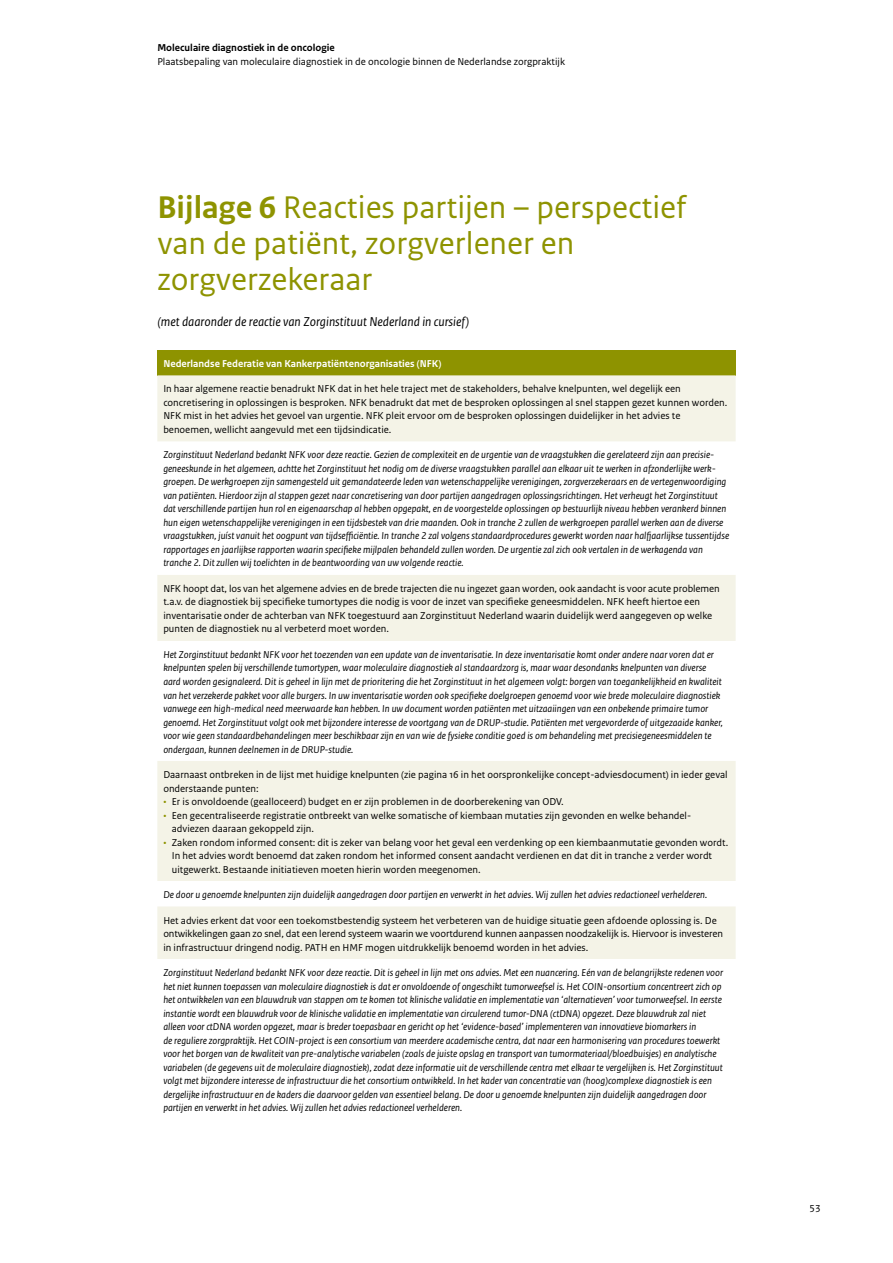
<style>
.page{position:relative;width:893px;height:1263px;background:#fff}
.page>*{position:absolute;margin:0;border:0;box-sizing:border-box;transform-origin:0 0}
.t1{font:33px/36px "Rijksoverheid Sans Text";color:#8e9300}
.t2{font:italic 13.5px "Rijksoverheid Sans Text";color:#000}
.t3{font:italic 10.5px/13.5px "Rijksoverheid Sans Text";color:#000}
.t4{font:10.5px/13.5px "Rijksoverheid Sans Text";color:#000}
.t5{font:10.5px "Rijksoverheid Sans Text Regular 2";color:#000}
.t6{font:700 10.5px "Rijksoverheid Sans Text";color:#fff}
.t7{font:10.5px "Rijksoverheid Sans Text Bold 2";color:#000}
.s1{font-weight:700}
.s2{color:#8e9300}
</style>
<div class="page">
<div style="left:157px;top:350px;width:579px;height:25px;background:#8e9300"></div>
<svg style="left:157px;top:375px;width:579px;height:584px;fill:#f4f3e7"></svg>
<p class="t7" style="left:157px;top:42px;width:179px">Moleculaire diagnostiek in de oncologie</p>
<p class="t5" style="left:157px;top:55px;width:409px">Plaatsbepaling van moleculaire diagnostiek in de oncologie binnen de Nederlandse zorgpraktijk</p>
<h1 class="t1" style="left:157px;top:190px;width:531px"><span class="s1">Bijlage 6</span> Reacties partijen – perspectief van de patiënt, zorgverlener en zorgverzekeraar</h1>
<p class="t2" style="left:157px;top:314px;width:314px">(met daaronder de reactie van Zorginstituut Nederland in cursief)</p>
<p class="t6" style="left:163px;top:357px;width:279px">Nederlandse Federatie van Kankerpatiëntenorganisaties (NFK)</p>
<p class="t4" style="left:163px;top:382px;width:565px">In haar algemene reactie benadrukt NFK dat in het hele traject met de stakeholders, behalve knelpunten, wel degelijk een concretisering in oplossingen is besproken. NFK benadrukt dat met de besproken oplossingen al snel stappen gezet kunnen worden.<br>NFK mist in het advies het gevoel van urgentie. NFK pleit ervoor om de besproken oplossingen duidelijker in het advies te benoemen, wellicht aangevuld met een tijdsindicatie.</p>
<p class="t3" style="left:163px;top:448px;width:567px">Zorginstituut Nederland bedankt NFK voor deze reactie. Gezien de complexiteit en de urgentie van de vraagstukken die gerelateerd zijn aan precisie&shy;geneeskunde in het algemeen, achtte het Zorginstituut het nodig om de diverse vraagstukken parallel aan elkaar uit te werken in afzonderlijke werk&shy;groepen. De werkgroepen zijn samengesteld uit gemandateerde leden van wetenschappelijke verenigingen, zorgverzekeraars en de vertegenwoordiging van patiënten. Hierdoor zijn al stappen gezet naar concretisering van door partijen aangedragen oplossingsrichtingen. Het verheugt het Zorginstituut dat verschillende partijen hun rol en eigenaarschap al hebben opgepakt, en de voorgestelde oplossingen op bestuurlijk niveau hebben verankerd binnen hun eigen wetenschappelijke verenigingen in een tijdsbestek van drie maanden. Ook in tranche 2 zullen de werkgroepen parallel werken aan de diverse vraagstukken, juíst vanuit het oogpunt van tijdsefficiëntie. In tranche 2 zal volgens standaardprocedures gewerkt worden naar halfjaarlijkse tussentijdse rapportages en jaarlijkse rapporten waarin specifieke mijlpalen behandeld zullen worden. De urgentie zal zich ook vertalen in de werkagenda van tranche 2. Dit zullen wij toelichten in de beantwoording van uw volgende reactie.</p>
<p class="t4" style="left:163px;top:582px;width:558px">NFK hoopt dat, los van het algemene advies en de brede trajecten die nu ingezet gaan worden, ook aandacht is voor acute problemen t.a.v. de diagnostiek bij specifieke tumortypes die nodig is voor de inzet van specifieke geneesmiddelen. NFK heeft hiertoe een inventarisatie onder de achterban van NFK toegestuurd aan Zorginstituut Nederland waarin duidelijk werd aangegeven op welke punten de diagnostiek nu al verbeterd moet worden.</p>
<p class="t3" style="left:163px;top:648px;width:561px">Het Zorginstituut bedankt NFK voor het toezenden van een update van de inventarisatie. In deze inventarisatie komt onder andere naar voren dat er knelpunten spelen bij verschillende tumortypen, waar moleculaire diagnostiek al standaardzorg is, maar waar desondanks knelpunten van diverse aard worden gesignaleerd. Dit is geheel in lijn met de prioritering die het Zorginstituut in het algemeen volgt: borgen van toegankelijkheid en kwaliteit van het verzekerde pakket voor alle burgers. In uw inventarisatie worden ook specifieke doelgroepen genoemd voor wie brede moleculaire diagnostiek vanwege een high-medical need meerwaarde kan hebben. In uw document worden patiënten met uitzaaiingen van een onbekende primaire tumor genoemd. Het Zorginstituut volgt ook met bijzondere interesse de voortgang van de DRUP-studie. Patiënten met vergevorderde of uitgezaaide kanker, voor wie geen standaardbehandelingen meer beschikbaar zijn en van wie de fysieke conditie goed is om behandeling met precisiegeneesmiddelen te ondergaan, kunnen deelnemen in de DRUP-studie.</p>
<p class="t4" style="left:163px;top:768px;width:566px">Daarnaast ontbreken in de lijst met huidige knelpunten (zie pagina 16 in het oorspronkelijke concept-adviesdocument) in ieder geval onderstaande punten:</p>
<p class="t4" style="left:163px;top:795px;width:402px"><span class="s2">•</span> Er is onvoldoende (gealloceerd) budget en er zijn problemen in de doorberekening van ODV.</p>
<p class="t4" style="left:172px;top:808px;width:521px;text-indent:-9px"><span class="s2">•</span> Een gecentraliseerde registratie ontbreekt van welke somatische of kiembaan mutaties zijn gevonden en welke behandel&shy;adviezen daaraan gekoppeld zijn.</p>
<p class="t4" style="left:172px;top:835px;width:558px;text-indent:-9px"><span class="s2">•</span> Zaken rondom informed consent: dit is zeker van belang voor het geval een verdenking op een kiembaanmutatie gevonden wordt.<br>In het advies wordt benoemd dat zaken rondom het informed consent aandacht verdienen en dat dit in tranche 2 verder wordt uitgewerkt. Bestaande initiatieven moeten hierin worden meegenomen.</p>
<p class="t3" style="left:163px;top:888px;width:545px">De door u genoemde knelpunten zijn duidelijk aangedragen door partijen en verwerkt in het advies. Wij zullen het advies redactioneel verhelderen.</p>
<p class="t4" style="left:163px;top:913px;width:561px">Het advies erkent dat voor een toekomstbestendig systeem het verbeteren van de huidige situatie geen afdoende oplossing is. De ontwikkelingen gaan zo snel, dat een lerend systeem waarin we voortdurend kunnen aanpassen noodzakelijk is. Hiervoor is investeren in infrastructuur dringend nodig. PATH en HMF mogen uitdrukkelijk benoemd worden in het advies.</p>
<p class="t3" style="left:163px;top:966px;width:561px">Zorginstituut Nederland bedankt NFK voor deze reactie. Dit is geheel in lijn met ons advies. Met een nuancering. Eén van de belangrijkste redenen voor het niet kunnen toepassen van moleculaire diagnostiek is dat er onvoldoende of ongeschikt tumorweefsel is. Het COIN-onsortium concentreert zich op het ontwikkelen van een blauwdruk van stappen om te komen tot klinische validatie en implementatie van ‘alternatieven’ voor tumorweefsel. In eerste instantie wordt een blauwdruk voor de klinische validatie en implementatie van circulerend tumor-DNA (ctDNA) opgezet. Deze blauwdruk zal niet alleen voor ctDNA worden opgezet, maar is breder toepasbaar en gericht op het ‘evidence-based’ implementeren van innovatieve biomarkers in<br>de reguliere zorgpraktijk. Het COIN-project is een consortium van meerdere academische centra, dat naar een harmonisering van procedures toewerkt voor het borgen van de kwaliteit van pre-analytische variabelen (zoals de juiste opslag en transport van tumormateriaal/bloedbuisjes) en analytische variabelen (de gegevens uit de moleculaire diagnostiek), zodat deze informatie uit de verschillende centra met elkaar te vergelijken is. Het Zorginstituut volgt met bijzondere interesse de infrastructuur die het consortium ontwikkeld. In het kader van concentratie van (hoog)complexe diagnostiek is een dergelijke infrastructuur en de kaders die daarvoor gelden van essentieel belang. De door u genoemde knelpunten zijn duidelijk aangedragen door partijen en verwerkt in het advies. Wij zullen het advies redactioneel verhelderen.</p>
<p class="t4" style="left:809px;top:1202px;width:13px">53</p>
</div>
